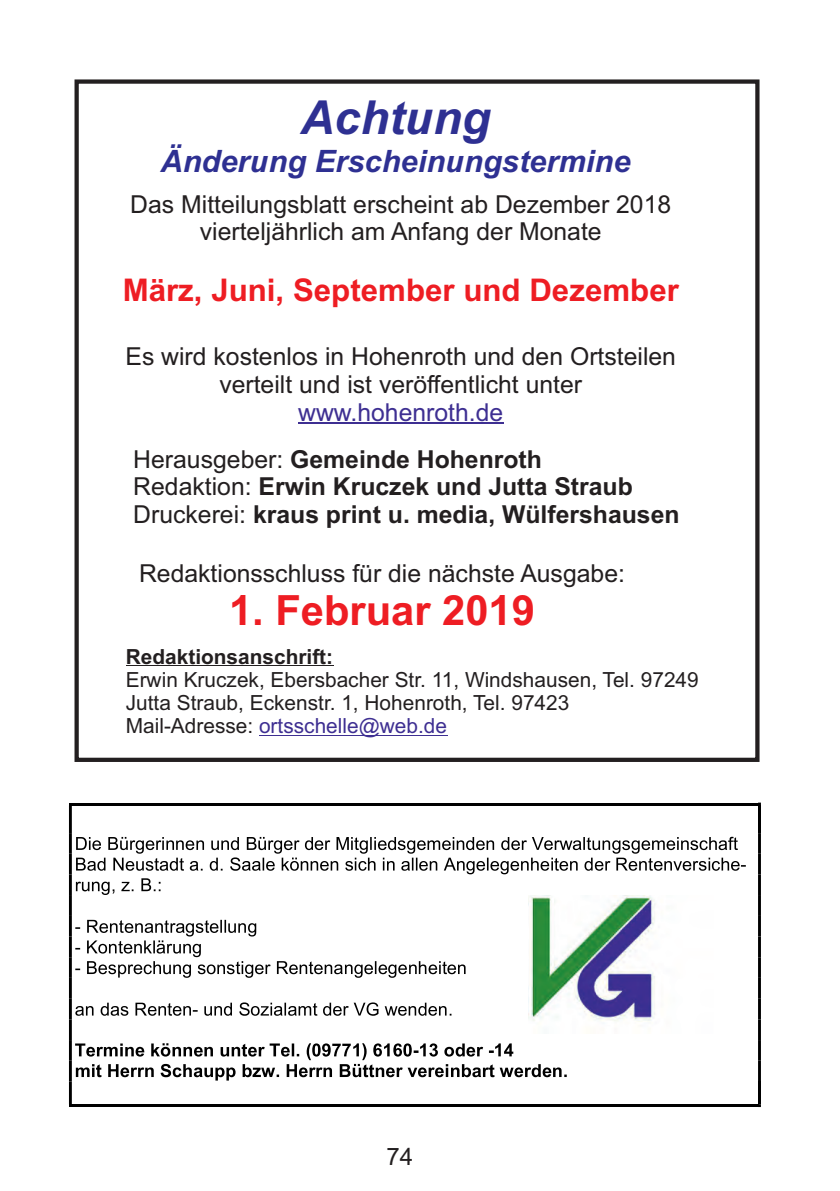
<style>
.page{position:relative;width:840px;height:1191px;background:#fff}
.page>*{position:absolute;margin:0;border:0;box-sizing:border-box;transform-origin:0 0}
.t1{font:italic 700 46.8px "Arial";color:#2e3092}
.t2{font:700 41.6px "Arial";color:#ee1d23}
.t3{font:700 31.2px "Arial";color:#ee1d23}
.t4{font:italic 700 30.8px "Arial";color:#2e3092}
.t5{font:24.8px/27.6px "Arial";color:#231f20;text-align:center}
.t6{font:700 24.8px/47.2px "Arial";color:#231f20}
.t7{font:24px "Arial";color:#231f20}
.t8{font:20.8px/23.2px "Arial";color:#231f20}
.t9{font:700 20.8px "Arial";color:#231f20}
.s1{font-weight:400;color:#3e2f92}
.s2{font-weight:400}
.s3{color:#3e2f92}
</style>
<div class="page">
<div style="left:74px;top:79px;width:685px;height:683px;background:#fff;border:4px solid #231f20"></div>
<hr style="left:298px;top:423px;width:205px;height:1px;background:#3e2f92">
<hr style="left:126px;top:665px;width:207px;height:1px;background:#231f20">
<hr style="left:259px;top:735px;width:188px;height:1px;background:#3e2f92">
<hr style="left:69px;top:802px;width:688px;height:3px;background:#000">
<hr style="left:69px;top:805px;width:3px;height:28px;background:#000">
<hr style="left:757px;top:805px;width:3px;height:28px;background:#000">
<hr style="left:69px;top:833px;width:3px;height:20px;background:#000">
<hr style="left:757px;top:833px;width:3px;height:20px;background:#000">
<hr style="left:69px;top:853px;width:3px;height:21px;background:#000">
<hr style="left:757px;top:853px;width:3px;height:21px;background:#000">
<svg style="left:76px;top:836px;width:669px;height:59px"></svg>
<hr style="left:69px;top:874px;width:3px;height:21px;background:#000">
<hr style="left:757px;top:874px;width:3px;height:21px;background:#000">
<hr style="left:69px;top:895px;width:3px;height:21px;background:#000">
<hr style="left:757px;top:895px;width:3px;height:21px;background:#000">
<hr style="left:69px;top:916px;width:3px;height:20px;background:#000">
<hr style="left:757px;top:916px;width:3px;height:20px;background:#000">
<hr style="left:69px;top:936px;width:3px;height:21px;background:#000">
<hr style="left:757px;top:936px;width:3px;height:21px;background:#000">
<svg style="left:75px;top:920px;width:390px;height:57px"></svg>
<hr style="left:69px;top:957px;width:3px;height:21px;background:#000">
<hr style="left:757px;top:957px;width:3px;height:21px;background:#000">
<hr style="left:69px;top:978px;width:3px;height:20px;background:#000">
<hr style="left:757px;top:978px;width:3px;height:20px;background:#000">
<svg style="left:75px;top:1002px;width:376px;height:13px"></svg>
<hr style="left:69px;top:998px;width:3px;height:21px;background:#000">
<hr style="left:757px;top:998px;width:3px;height:21px;background:#000">
<hr style="left:69px;top:1019px;width:3px;height:21px;background:#000">
<hr style="left:757px;top:1019px;width:3px;height:21px;background:#000">
<hr style="left:69px;top:1040px;width:3px;height:20px;background:#000">
<hr style="left:757px;top:1040px;width:3px;height:20px;background:#000">
<svg style="left:75px;top:1043px;width:491px;height:37px"></svg>
<hr style="left:69px;top:1060px;width:3px;height:21px;background:#000">
<hr style="left:757px;top:1060px;width:3px;height:21px;background:#000">
<hr style="left:69px;top:1104px;width:688px;height:3px;background:#000">
<hr style="left:69px;top:1081px;width:3px;height:23px;background:#000">
<hr style="left:757px;top:1081px;width:3px;height:23px;background:#000">
<img style="left:528px;top:895px;width:127px;height:127px">
<h1 class="t1" style="left:300px;top:100px;width:192px">Achtung</h1>
<p class="t4" style="left:160px;top:150px;width:471px">Änderung Erscheinungstermine</p>
<p class="t5" style="left:130px;top:192px;width:542px">Das Mitteilungsblatt erscheint ab Dezember 2018 vierteljährlich am Anfang der Monate</p>
<p class="t3" style="left:123px;top:279px;width:557px">März, Juni, September und Dezember</p>
<p class="t5" style="left:125px;top:345px;width:551px">Es wird kostenlos in Hohenroth und den Ortsteilen verteilt und ist veröffentlicht unter</p>
<p class="t6" style="left:133px;top:390px;width:410px;text-indent:165px"><span class="s1">www.hohenroth.de<br></span><span class="s2">Herausgeber:</span> Gemeinde Hohenroth</p>
<p class="t6" style="left:133px;top:475px;width:547px;line-height:27.6px"><span class="s2">Redaktion:</span> Erwin Kruczek und Jutta Straub<br><span class="s2">Druckerei:</span> kraus print u. media, Wülfershausen</p>
<p class="t5" style="left:139px;top:561px;width:487px">Redaktionsschluss für die nächste Ausgabe:</p>
<h2 class="t2" style="left:229px;top:594px;width:307px">1. Februar 2019</h2>
<p class="t9" style="left:126px;top:648px;width:209px">Redaktionsanschrift:</p>
<p class="t8" style="left:126px;top:670px;width:574px">Erwin Kruczek, Ebersbacher Str. 11, Windshausen, Tel. 97249<br>Jutta Straub, Eckenstr. 1, Hohenroth, Tel. 97423<br>Mail-Adresse: <span class="s3">ortsschelle@web.de</span></p>
<p class="t7" style="left:386px;top:1147px;width:28px">74</p>
</div>
